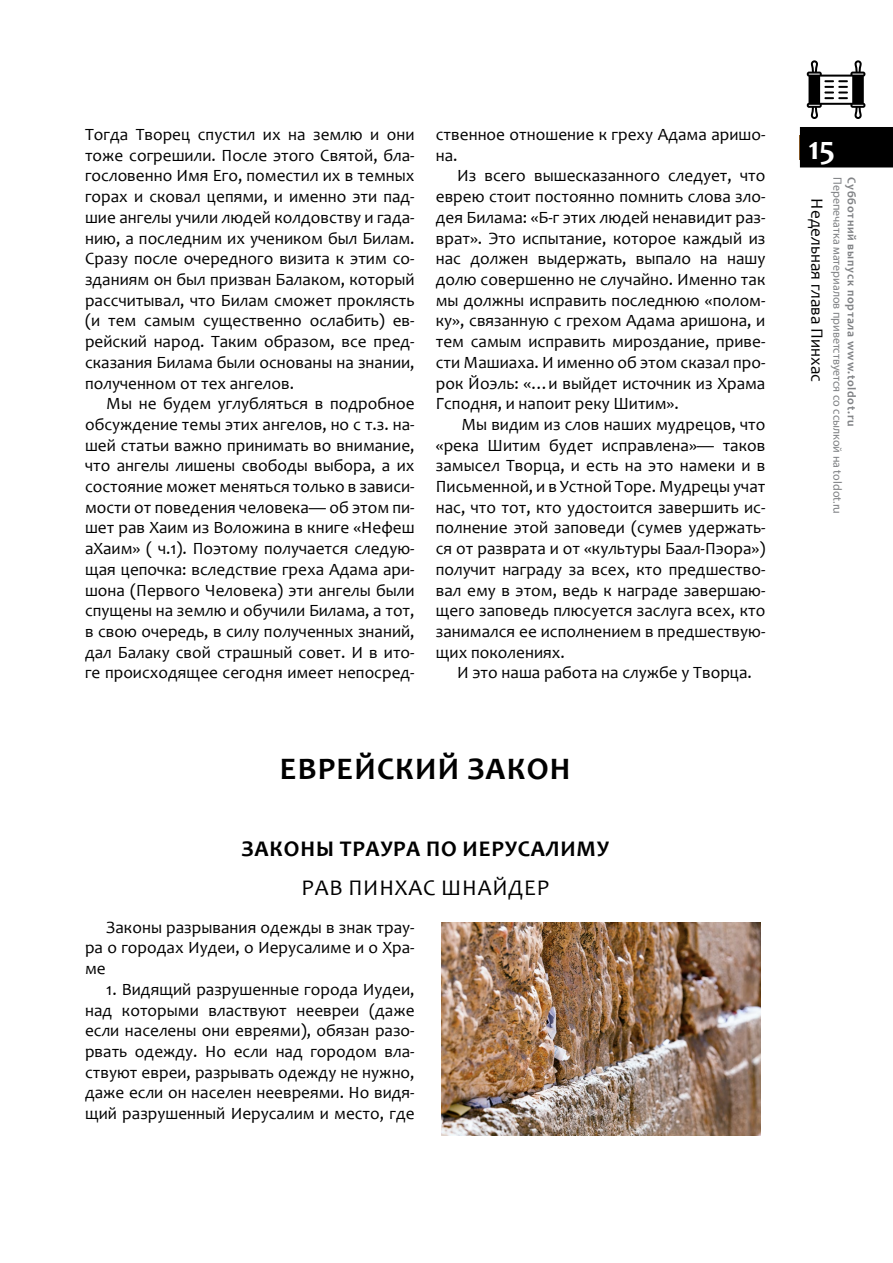
<style>
.page{position:relative;width:893px;height:1263px;background:#fff}
.page>*{position:absolute;margin:0;border:0;box-sizing:border-box;transform-origin:0 0}
.t1{font:700 33px "Candara";color:#fff}
.t2{font:700 31.5px "Candara";letter-spacing:.04em;color:#000}
.t3{font:700 22.5px "Candara";letter-spacing:.04em;color:#000}
.t4{font:22.5px "Candara";letter-spacing:.04em;color:#000}
.t5{font:17.25px/20.7px "Candara";color:#000;text-align:justify}
.t6{font:12px "Myriad Pro";color:#808285}
.t7{font:700 12px "Candara";letter-spacing:.06em;color:#808285}
</style>
<div class="page">
<div style="left:800px;top:127px;width:93px;height:40px;background:#000"></div>
<svg style="left:807px;top:60px;width:58px;height:59px"></svg>
<img style="left:441px;top:923px;width:319px;height:212px">
<p class="t5" style="left:85px;top:124px;width:331px">Тогда Творец спустил их на землю и они тоже согрешили. После этого Святой, бла&shy;гословенно Имя Его, поместил их в темных горах и сковал цепями, и именно эти пад&shy;шие ангелы учили людей колдовству и гада&shy;нию, а последним их учеником был Билам.<br>Сразу после очередного визита к этим со&shy;зданиям он был призван Балаком, который рассчитывал, что Билам сможет проклясть (и тем самым существенно ослабить) ев&shy;рейский народ. Таким образом, все пред&shy;сказания Билама были основаны на знании, полученном от тех ангелов.</p>
<p class="t5" style="left:85px;top:393px;width:331px;text-indent:21px">Мы не будем углубляться в подробное обсуждение темы этих ангелов, но с т.з. на&shy;шей статьи важно принимать во внимание, что ангелы лишены свободы выбора, а их состояние может меняться только в зависи&shy;мости от поведения человека— об этом пи&shy;шет рав Хаим из Воложина в книге «Нефеш аХаим» ( ч.1). Поэтому получается следую&shy;щая цепочка: вследствие греха Адама ари&shy;шона (Первого Человека) эти ангелы были спущены на землю и обучили Билама, а тот, в свою очередь, в силу полученных знаний, дал Балаку свой страшный совет. И в ито&shy;ге происходящее сегодня имеет непосред-</p>
<p class="t5" style="left:436px;top:124px;width:331px">ственное отношение к греху Адама аришо&shy;на.</p>
<p class="t5" style="left:436px;top:165px;width:331px;text-indent:21px">Из всего вышесказанного следует, что еврею стоит постоянно помнить слова зло&shy;дея Билама: «Б-г этих людей ненавидит раз&shy;врат». Это испытание, которое каждый из нас должен выдержать, выпало на нашу долю совершенно не случайно. Именно так мы должны исправить последнюю «полом&shy;ку», связанную с грехом Адама аришона, и тем самым исправить мироздание, приве&shy;сти Машиаха. И именно об этом сказал про&shy;рок Йоэль: «…и выйдет источник из Храма Гсподня, и напоит реку Шитим».</p>
<p class="t5" style="left:436px;top:414px;width:331px;text-indent:25px">Мы видим из слов наших мудрецов, что «река Шитим будет исправлена»— таков замысел Творца, и есть на это намеки и в Письменной, и в Устной Торе. Мудрецы учат нас, что тот, кто удостоится завершить ис&shy;полнение этой заповеди (сумев удержать&shy;ся от разврата и от «культуры Баал-Пэора») получит награду за всех, кто предшество&shy;вал ему в этом, ведь к награде завершаю&shy;щего заповедь плюсуется заслуга всех, кто занимался ее исполнением в предшествую&shy;щих поколениях.</p>
<p class="t5" style="left:457px;top:662px;width:296px">И это наша работа на службе у Творца.</p>
<h2 class="t2" style="left:280px;top:749px;width:292px">ЕВРЕЙСКИЙ ЗАКОН</h2>
<h3 class="t3" style="left:242px;top:835px;width:369px">ЗАКОНЫ ТРАУРА ПО ИЕРУСАЛИМУ</h3>
<h3 class="t4" style="left:301px;top:873px;width:249px">РАВ ПИНХАС ШНАЙДЕР</h3>
<p class="t5" style="left:85px;top:916px;width:331px;text-indent:21px">Законы разрывания одежды в знак трау&shy;ра о городах Иудеи, о Иерусалиме и о Хра&shy;ме</p>
<p class="t5" style="left:85px;top:979px;width:331px;text-indent:21px">1. Видящий разрушенные города Иудеи, над которыми властвуют неевреи (даже если населены они евреями), обязан разо&shy;рвать одежду. Но если над городом вла&shy;ствуют евреи, разрывать одежду не нужно, даже если он населен неевреями. Но видя&shy;щий разрушенный Иерусалим и место, где</p>
<h1 class="t1" style="left:808px;top:128px;width:28px">15</h1>
<p class="t5" style="left:828px;top:198px;width:185px;rotate:90deg">Недельная глава Пинхас</p>
<p class="t6" style="left:845px;top:177px;width:338px;rotate:90deg">Перепечатка материалов приветствуется со ссылкой на toldot.ru</p>
<p class="t7" style="left:859px;top:177px;width:251px;rotate:90deg">Субботний выпуск портала www.toldot.ru</p>
</div>
